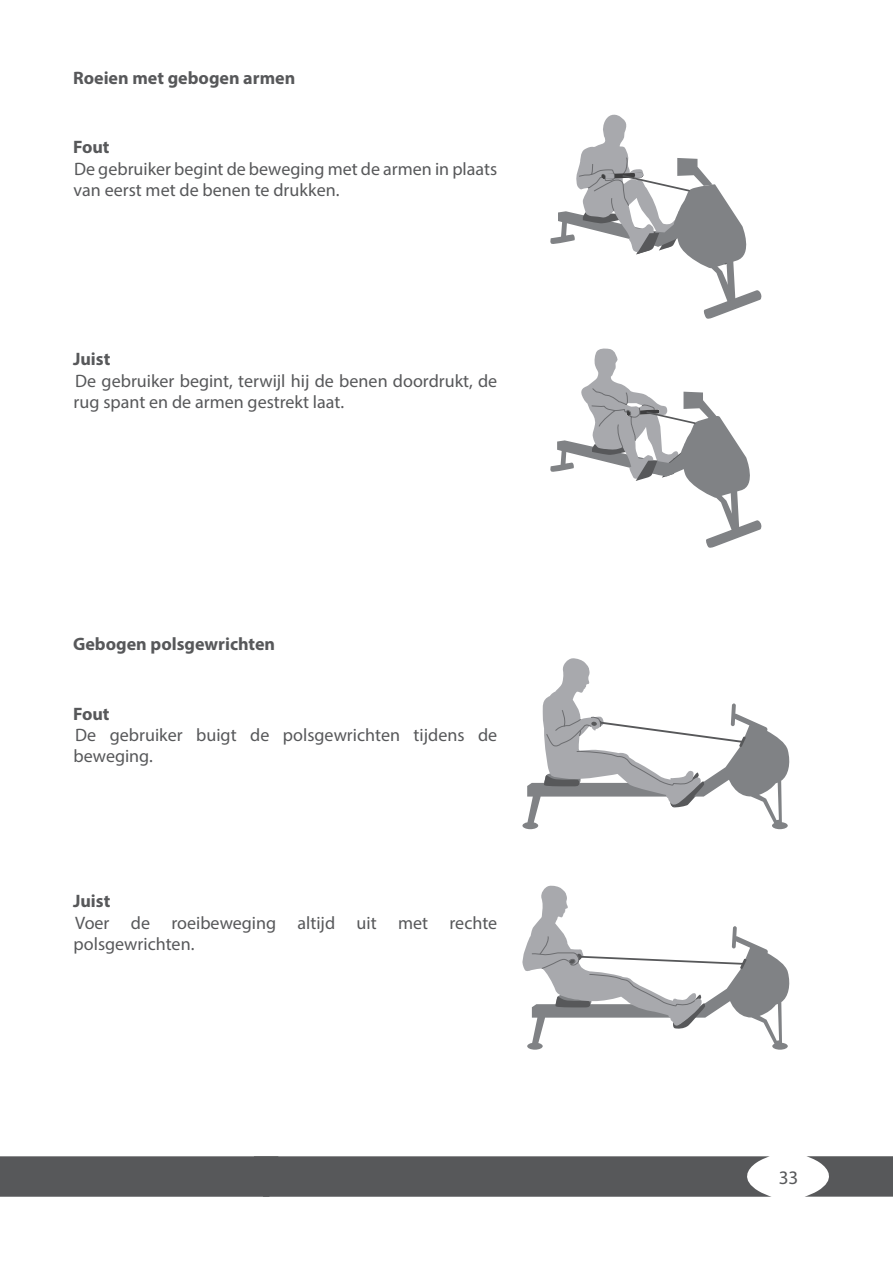
<style>
.page{position:relative;width:893px;height:1263px;background:#fff}
.page>*{position:absolute;margin:0;border:0;box-sizing:border-box;transform-origin:0 0}
.t1{font:19.2px "Myriad Pro";color:#57585a}
.t2{font:18px/21.1px "Myriad Pro";color:#57585a}
.Fließtext_Fett{font:700 18px "Myriad Pro";color:#57585a}
</style>
<div class="page">
<svg style="left:550px;top:115px;width:211px;height:204px"></svg>
<svg style="left:522px;top:658px;width:267px;height:171px"></svg>
<svg style="left:522px;top:886px;width:267px;height:164px"></svg>
<svg style="left:550px;top:348px;width:211px;height:200px"></svg>
<svg style="left:805px;top:1156px;width:88px;height:41px"></svg>
<svg style="left:0;top:1156px;width:771px;height:41px;background:#5d5e5f"></svg>
<p class="Fließtext_Fett" style="left:73px;top:66px;width:224px">Roeien met gebogen armen</p>
<p class="Fließtext_Fett" style="left:73px;top:136px;width:38px">Fout</p>
<p class="t2" style="left:74px;top:158px;width:425px">De gebruiker begint de beweging met de armen in plaats van eerst met de benen te drukken.</p>
<p class="Fließtext_Fett" style="left:73px;top:347px;width:39px">Juist</p>
<p class="t2" style="left:74px;top:370px;width:425px">De gebruiker begint, terwijl hij de benen doordrukt, de rug spant en de armen gestrekt laat.</p>
<p class="Fließtext_Fett" style="left:73px;top:632px;width:204px">Gebogen polsgewrichten</p>
<p class="Fließtext_Fett" style="left:73px;top:702px;width:38px">Fout</p>
<p class="t2" style="left:74px;top:724px;width:425px">De gebruiker buigt de polsgewrichten tijdens de beweging.</p>
<p class="Fließtext_Fett" style="left:73px;top:890px;width:39px">Juist</p>
<p class="t2" style="left:74px;top:912px;width:425px">Voer de roeibeweging altijd uit met rechte polsgewrichten.</p>
<p class="t1" style="left:779px;top:1166px;width:21px">33</p>
</div>
